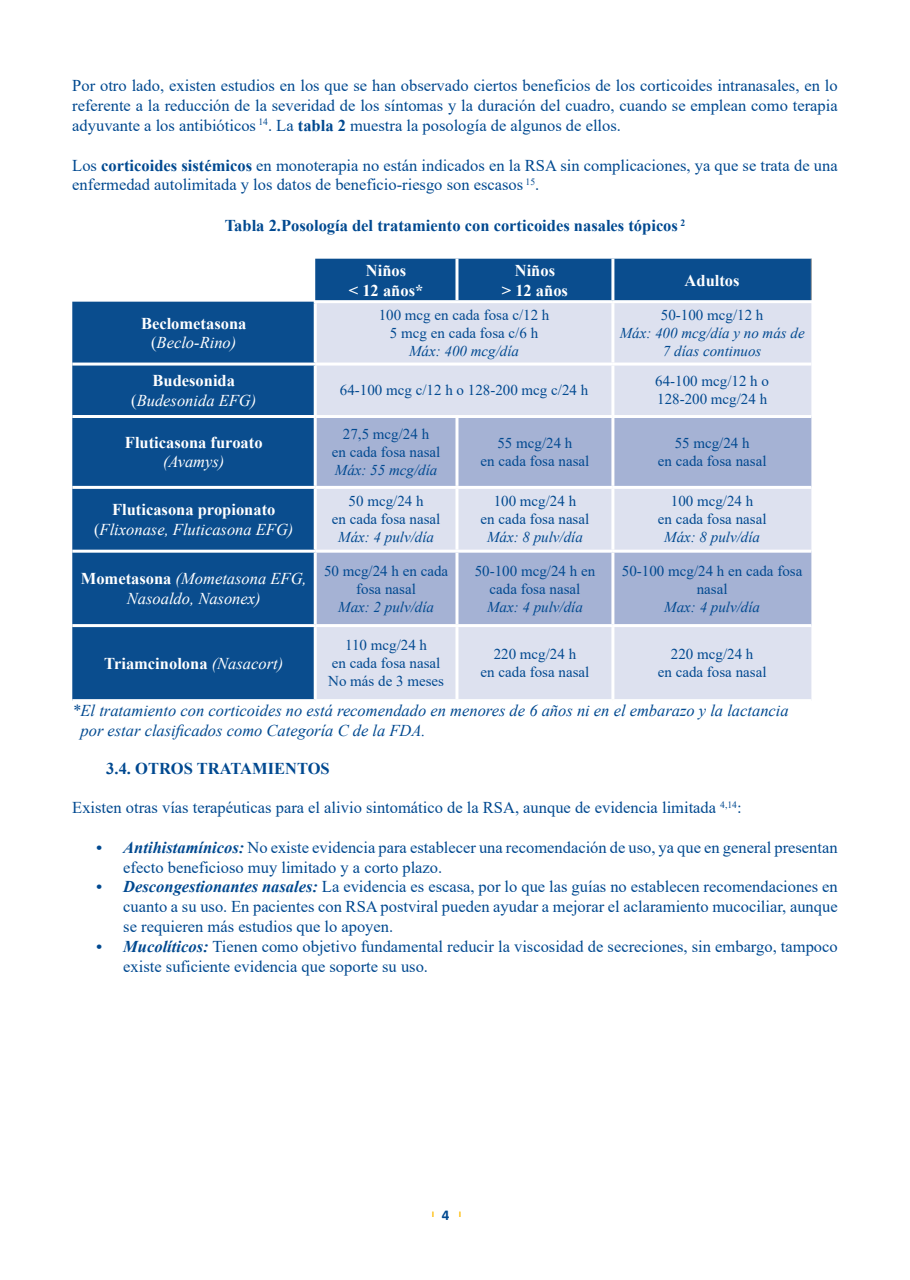
<style>
.page{position:relative;width:910px;height:1280px;background:#fff}
.page>*{position:absolute;margin:0;border:0;box-sizing:border-box;transform-origin:0 0}
.t1{font:16.5px/19.8px "Times New Roman";color:#014990}
.t2{font:italic 16.5px/19.8px "Times New Roman";color:#014990}
.t3{font:italic 16.5px/19.8px "Times New Roman";color:#fff;text-align:center}
.t4{font:700 16.5px/19.8px "Times New Roman";color:#fff;text-align:center}
.t5{font:700 16.5px "Times New Roman";color:#014990}
.t6{font:15px/18px "Times New Roman";color:#014990;text-align:center}
.t7{font:italic 15px/18px "Times New Roman";color:#014990;text-align:center}
.t8{font:7.5px "Myriad Pro";color:#fec422}
.s1{font-weight:700}
.s2{font-weight:400}
.s3{font-weight:400;font-style:italic}
.s4{font-weight:700;font-style:normal}
.s5{font-style:normal}
.s6{font-weight:700;font-style:italic}
.s7{font-family:"Calibri";font-weight:700;font-size:15px;color:#014990}
</style>
<div class="page">
<svg style="left:72px;top:259px;width:739px;height:440px;background:#1f5c97"></svg>
<div style="left:317px;top:303px;width:494px;height:396px;background:#dde1ef"></div>
<svg style="left:317px;top:418px;width:494px;height:206px;background:#b6c0dc"></svg>
<hr style="left:811px;top:259px;width:1px;height:41px;background:#9ea2a4">
<hr style="left:72px;top:363px;width:243px;height:3px;background:#fff">
<hr style="left:72px;top:415px;width:243px;height:3px;background:#fff">
<hr style="left:72px;top:486px;width:243px;height:3px;background:#fff">
<hr style="left:72px;top:550px;width:243px;height:3px;background:#fff">
<hr style="left:72px;top:624px;width:243px;height:3px;background:#fff">
<hr style="left:314px;top:303px;width:3px;height:60px;background:#fff">
<hr style="left:314px;top:366px;width:3px;height:49px;background:#fff">
<hr style="left:314px;top:300px;width:143px;height:3px;background:#fff">
<hr style="left:457px;top:300px;width:156px;height:3px;background:#fff">
<hr style="left:613px;top:300px;width:199px;height:3px;background:#fff">
<hr style="left:611px;top:303px;width:3px;height:60px;background:#fff">
<hr style="left:611px;top:366px;width:3px;height:49px;background:#fff">
<hr style="left:315px;top:363px;width:142px;height:3px;background:#fff">
<hr style="left:457px;top:363px;width:156px;height:3px;background:#fff">
<hr style="left:613px;top:363px;width:198px;height:3px;background:#fff">
<hr style="left:315px;top:415px;width:142px;height:3px;background:#fff">
<hr style="left:457px;top:415px;width:156px;height:3px;background:#fff">
<hr style="left:613px;top:415px;width:198px;height:3px;background:#fff">
<hr style="left:314px;top:489px;width:3px;height:61px;background:#fff">
<hr style="left:315px;top:486px;width:142px;height:3px;background:#fff">
<hr style="left:457px;top:486px;width:156px;height:3px;background:#fff">
<hr style="left:613px;top:486px;width:198px;height:3px;background:#fff">
<hr style="left:314px;top:553px;width:3px;height:71px;background:#fff">
<hr style="left:315px;top:550px;width:142px;height:3px;background:#fff">
<hr style="left:457px;top:550px;width:156px;height:3px;background:#fff">
<hr style="left:613px;top:550px;width:198px;height:3px;background:#fff">
<hr style="left:314px;top:627px;width:3px;height:72px;background:#fff">
<hr style="left:315px;top:624px;width:142px;height:3px;background:#fff">
<hr style="left:457px;top:624px;width:156px;height:3px;background:#fff">
<hr style="left:613px;top:624px;width:198px;height:3px;background:#fff">
<hr style="left:314px;top:418px;width:3px;height:68px;background:#fff">
<hr style="left:455px;top:418px;width:3px;height:68px;background:#fff">
<hr style="left:611px;top:418px;width:3px;height:68px;background:#fff">
<hr style="left:455px;top:489px;width:3px;height:61px;background:#fff">
<hr style="left:611px;top:489px;width:3px;height:61px;background:#fff">
<hr style="left:455px;top:553px;width:3px;height:71px;background:#fff">
<hr style="left:611px;top:553px;width:3px;height:71px;background:#fff">
<hr style="left:455px;top:627px;width:3px;height:72px;background:#fff">
<hr style="left:611px;top:627px;width:3px;height:72px;background:#fff">
<hr style="left:455px;top:259px;width:3px;height:41px;background:#fff">
<hr style="left:611px;top:259px;width:3px;height:41px;background:#fff">
<p class="t1" style="left:72px;top:75px;width:767px;text-align:justify">Por otro lado, existen estudios en los que se han observado ciertos beneficios de los corticoides intranasales, en lo referente a la reducción de la severidad de los síntomas y la duración del cuadro, cuando se emplean como terapia adyuvante a los antibióticos <sup>14</sup>. La <span class="s1">tabla 2</span> muestra la posología de algunos de ellos.</p>
<p class="t1" style="left:72px;top:155px;width:767px">Los <span class="s1">corticoides sistémicos</span> en monoterapia no están indicados en la RSA sin complicaciones, ya que se trata de una enfermedad autolimitada y los datos de beneficio-riesgo son escasos <sup>15</sup>.</p>
<p class="t5" style="left:225px;top:214px;width:462px">Tabla 2.Posología del tratamiento con corticoides nasales tópicos <sup>2</sup></p>
<p class="t4" style="left:349px;top:260px;width:76px">Niños<br>&lt; 12 años*</p>
<p class="t4" style="left:502px;top:260px;width:68px">Niños<br>&gt; 12 años</p>
<p class="t4" style="left:685px;top:270px;width:57px">Adultos</p>
<p class="t4" style="left:141px;top:313px;width:107px">Beclometasona <span class="s2">(</span><span class="s3">Beclo-Rino)</span></p>
<p class="t6" style="left:379px;top:306px;width:172px">100 mcg en cada fosa c/12 h<br>5 mcg en cada fosa c/6 h</p>
<p class="t6" style="left:661px;top:306px;width:104px">50-100 mcg/12 h</p>
<p class="t7" style="left:620px;top:324px;width:186px">Máx: 400 mcg/día y no más de<br>7 días continuos</p>
<p class="t7" style="left:409px;top:342px;width:111px">Máx: 400 mcg/día</p>
<p class="t3" style="left:131px;top:370px;width:127px"><span class="s4">Budesonida </span><span class="s5">(</span>Budesonida EFG)</p>
<p class="t6" style="left:340px;top:381px;width:250px">64-100 mcg c/12 h o 128-200 mcg c/24 h</p>
<p class="t6" style="left:655px;top:372px;width:115px;text-align:left">64-100 mcg/12 h o<br>128-200 mcg/24 h</p>
<p class="t4" style="left:125px;top:432px;width:139px">Fluticasona furoato</p>
<p class="t3" style="left:163px;top:452px;width:63px">(Avamys)</p>
<p class="t6" style="left:332px;top:425px;width:110px">27,5 mcg/24 h<br>en cada fosa nasal</p>
<p class="t7" style="left:335px;top:461px;width:104px">Máx: 55 mcg/día</p>
<p class="t6" style="left:481px;top:434px;width:110px">55 mcg/24 h<br>en cada fosa nasal</p>
<p class="t6" style="left:658px;top:434px;width:110px">55 mcg/24 h<br>en cada fosa nasal</p>
<p class="t3" style="left:94px;top:499px;width:201px"><span class="s4">Fluticasona propionato </span><span class="s5">(</span>Flixonase, Fluticasona EFG)</p>
<p class="t6" style="left:332px;top:492px;width:110px">50 mcg/24 h<br>en cada fosa nasal</p>
<p class="t7" style="left:338px;top:528px;width:97px">Máx: 4 pulv/día</p>
<p class="t3" style="left:81px;top:568px;width:227px"><span class="s4">Mometasona</span> (Mometasona EFG,<br>Nasoaldo, Nasonex)</p>
<p class="t6" style="left:324px;top:561px;width:126px">50 mcg/24 h en cada fosa nasal</p>
<p class="t7" style="left:338px;top:597px;width:97px">Max: 2 pulv/día</p>
<p class="t6" style="left:481px;top:492px;width:110px">100 mcg/24 h<br>en cada fosa nasal</p>
<p class="t7" style="left:487px;top:528px;width:97px">Máx: 8 pulv/día</p>
<p class="t6" style="left:475px;top:561px;width:122px">50-100 mcg/24 h en cada fosa nasal</p>
<p class="t7" style="left:487px;top:597px;width:97px">Max: 4 pulv/día</p>
<p class="t6" style="left:658px;top:492px;width:110px">100 mcg/24 h<br>en cada fosa nasal</p>
<p class="t7" style="left:664px;top:528px;width:97px">Máx: 8 pulv/día</p>
<p class="t6" style="left:622px;top:561px;width:182px">50-100 mcg/24 h en cada fosa nasal</p>
<p class="t7" style="left:664px;top:597px;width:97px">Max: 4 pulv/día</p>
<p class="t6" style="left:328px;top:636px;width:117px">110 mcg/24 h<br>en cada fosa nasal<br>No más de 3 meses</p>
<p class="t6" style="left:481px;top:645px;width:110px">220 mcg/24 h<br>en cada fosa nasal</p>
<p class="t6" style="left:658px;top:645px;width:110px">220 mcg/24 h<br>en cada fosa nasal</p>
<p class="t2" style="left:81px;top:700px;width:710px;text-indent:-8px">*El tratamiento con corticoides no está recomendado en menores de 6 años ni en el embarazo y la lactancia por estar clasificados como Categoría C de la FDA.</p>
<p class="t5" style="left:106px;top:756px;width:225px">3.4. OTROS TRATAMIENTOS</p>
<p class="t1" style="left:72px;top:797px;width:671px">Existen otras vías terapéuticas para el alivio sintomático de la RSA, aunque de evidencia limitada <sup>4,14</sup>:</p>
<p class="t1" style="left:123px;top:837px;width:716px;text-indent:-27px"><span class="s6">• Antihistamínicos:</span> No existe evidencia para establecer una recomendación de uso, ya que en general presentan efecto beneficioso muy limitado y a corto plazo.</p>
<p class="t1" style="left:123px;top:876px;width:716px;text-align:justify;text-indent:-27px"><span class="s6">• Descongestionantes nasales:</span> La evidencia es escasa, por lo que las guías no establecen recomendaciones en cuanto a su uso. En pacientes con RSA postviral pueden ayudar a mejorar el aclaramiento mucociliar, aunque se requieren más estudios que lo apoyen.</p>
<p class="t1" style="left:123px;top:936px;width:716px;text-indent:-27px"><span class="s6">• Mucolíticos:</span> Tienen como objetivo fundamental reducir la viscosidad de secreciones, sin embargo, tampoco existe suficiente evidencia que soporte su uso.</p>
<p class="t4" style="left:104px;top:653px;width:180px">Triamcinolona <span class="s3">(Nasacort)</span></p>
<p class="t8" style="left:432px;top:1210px;width:30px">l<span class="s7">4</span> l</p>
</div>
